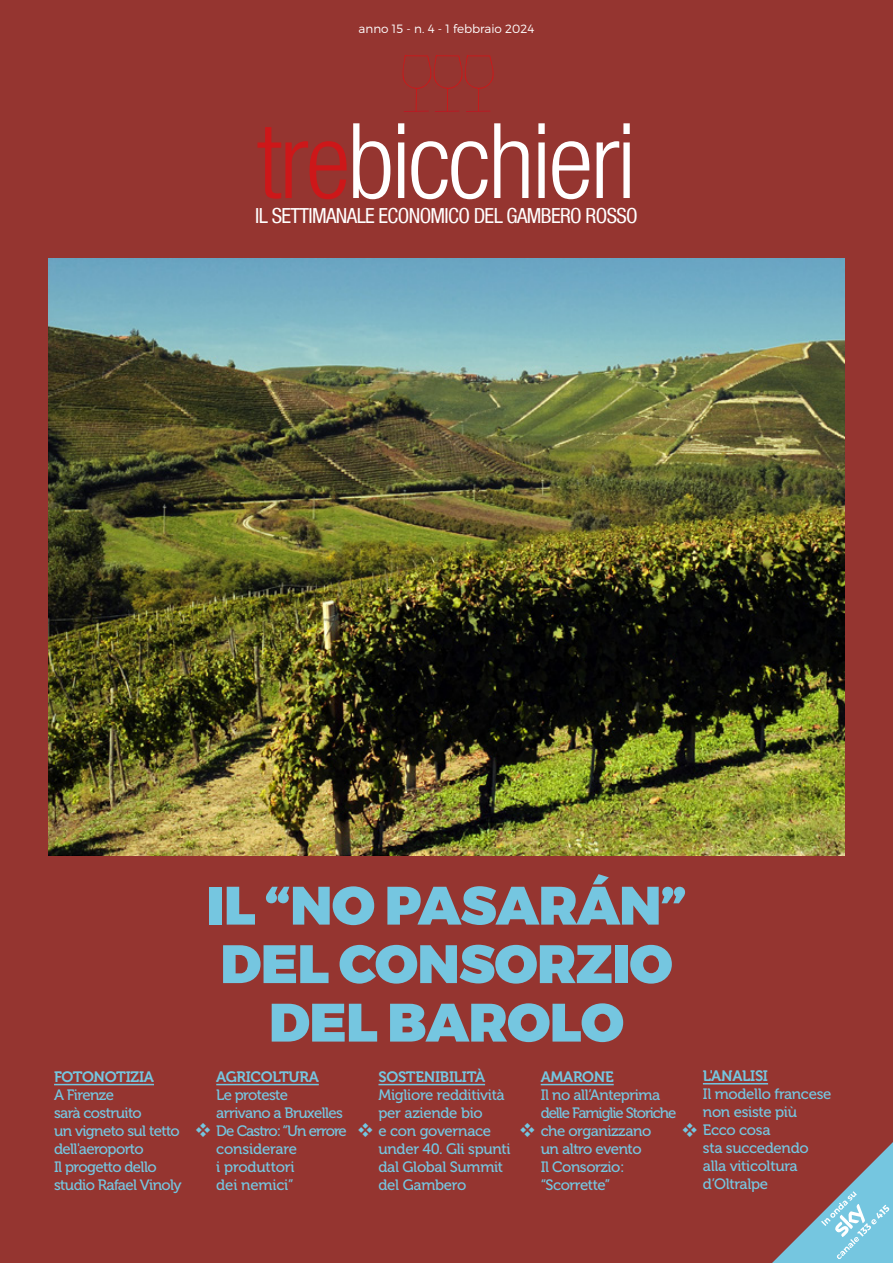
<style>
.page{position:relative;width:893px;height:1263px;background:#953530}
.page>*{position:absolute;margin:0;border:0;box-sizing:border-box;transform-origin:0 0}
.t1{font:300 condensed 104.55px "Helvetica Neue LT Com";letter-spacing:-.025em;color:#fff}
.t2{font:900 54px/58.5px "Montserrat";letter-spacing:-.01em;color:#75c6e0;text-align:center}
.t3{font:condensed 20.85px "Helvetica Neue LT Com";letter-spacing:-.03em;color:#fff}
.t4{font:15px/18px "Museo 500";letter-spacing:-.03em;color:#75c6e0}
.t5{font:15px "Museo 700";letter-spacing:-.02em;color:#75c6e0}
.t6{font:300 12px "Montserrat";color:#fff}
.s1{color:#cd1719}
</style>
<div class="page">
<svg style="left:402px;top:55px;width:92px;height:57px"></svg>
<hr style="left:54px;top:1084px;width:100px;height:1px;background:#75c6e0">
<hr style="left:216px;top:1084px;width:103px;height:1px;background:#75c6e0">
<hr style="left:378px;top:1084px;width:107px;height:1px;background:#75c6e0">
<hr style="left:541px;top:1084px;width:73px;height:1px;background:#75c6e0">
<hr style="left:703px;top:1083px;width:65px;height:1px;background:#75c6e0">
<svg style="left:772px;top:1142px;width:121px;height:121px"></svg>
<img style="left:49px;top:259px;width:795px;height:596px">
<p class="t6" style="left:359px;top:21px;width:177px">anno 15 - n. 4 - 1 febbraio 2024</p>
<h1 class="t1" style="left:257px;top:101px;width:381px"><span class="s1">tre</span>bicchieri</h1>
<h3 class="t3" style="left:255px;top:203px;width:384px">IL SETTIMANALE ECONOMICO DEL GAMBERO ROSSO</h3>
<p class="t5" style="left:54px;top:1068px;width:101px">FOTONOTIZIA</p>
<p class="t4" style="left:54px;top:1086px;width:129px">A Firenze<br>sarà costruito<br>un vigneto sul tetto dell'aeroporto<br>Il progetto dello studio Rafael Vinoly</p>
<h2 class="t2" style="left:207px;top:878px;width:482px">IL “NO PASARÁN”<br>DEL CONSORZIO<br>DEL BAROLO</h2>
<p class="t5" style="left:216px;top:1068px;width:104px">AGRICOLTURA</p>
<p class="t4" style="left:216px;top:1086px;width:132px">Le proteste<br>arrivano a Bruxelles<br>De Castro: “Un errore considerare<br>i produttori<br>dei nemici”</p>
<p class="t5" style="left:378px;top:1068px;width:108px">SOSTENIBILITÀ</p>
<p class="t4" style="left:378px;top:1086px;width:134px">Migliore redditività per aziende bio<br>e con governace under 40. Gli spunti dal Global Summit del Gambero</p>
<p class="t5" style="left:541px;top:1068px;width:75px">AMARONE</p>
<p class="t4" style="left:541px;top:1086px;width:137px">Il no all’Anteprima delle Famiglie Storiche che organizzano<br>un altro evento<br>Il Consorzio: “Scorrette”</p>
<p class="t5" style="left:703px;top:1067px;width:67px">L'ANALISI</p>
<p class="t4" style="left:703px;top:1085px;width:130px">Il modello francese non esiste più<br>Ecco cosa<br>sta succedendo alla viticoltura d’Oltralpe</p>
</div>
